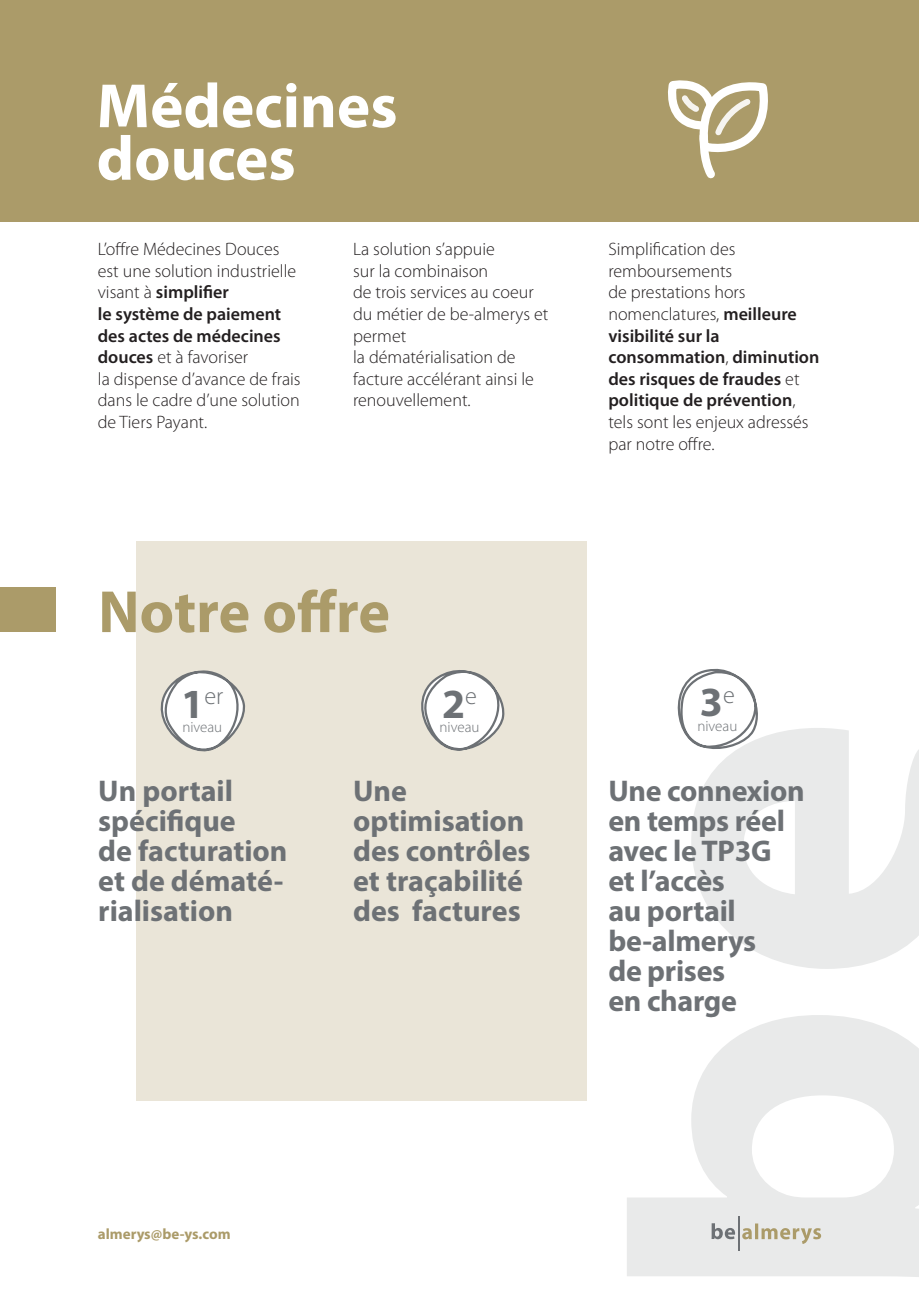
<style>
.page{position:relative;width:919px;height:1289px;background:#fff}
.page>*{position:absolute;margin:0;border:0;box-sizing:border-box;transform-origin:0 0}
.t1{font:700 63px "Myriad Pro";color:#fff}
.t2{font:700 60px "Myriad Pro";color:#ab9b69}
.t3{font:700 41.55px "Myriad Pro";color:#6d7175}
.t4{font:700 30px/30px "Myriad Pro";color:#6d7175}
.t5{font:300 24.3px "Myriad Pro";color:#6d7175}
.t6{font:300 18px/21.6px "Myriad Pro";color:#231f20}
.t7{font:300 15px "Myriad Pro";color:#6d7175}
.t8{font:700 15px "Myriad Pro";color:#ab9b69}
.s1{font-weight:600}
.s2{font-weight:700;font-size:41.55px}
</style>
<div class="page">
<svg style="left:627px;top:728px;width:291px;height:549px;fill:#e9eaea"></svg>
<div style="left:0;top:0;width:918px;height:222px;background:#ab9b69"></div>
<div style="left:136px;top:541px;width:451px;height:559px;background:#eae5d8"></div>
<div style="left:0;top:587px;width:55px;height:45px;background:#ab9b69"></div>
<svg style="left:711px;top:1223px;width:24px;height:16px"></svg>
<hr style="left:738px;top:1216px;width:1px;height:34px;background:#6d7175">
<svg style="left:742px;top:1223px;width:79px;height:20px;background:#d5d1c1"></svg>
<svg style="left:668px;top:80px;width:100px;height:99px"></svg>
<svg style="left:160px;top:670px;width:86px;height:82px"></svg>
<svg style="left:421px;top:670px;width:84px;height:81px"></svg>
<svg style="left:664px;top:668px;width:103px;height:96px"></svg>
<p class="t1" style="left:97px;top:65px;width:302px">Médecines</p>
<p class="t1" style="left:97px;top:117px;width:200px">douces</p>
<p class="t6" style="left:98px;top:238px;width:204px">L’offre Médecines Douces est une solution industrielle visant à <span class="s1">simplifier<br>le système de paiement des actes de médecines douces</span> et à favoriser<br>la dispense d’avance de frais dans le cadre d’une solution de Tiers Payant.</p>
<p class="t6" style="left:353px;top:238px;width:143px">La solution s’appuie</p>
<p class="t6" style="left:353px;top:260px;width:137px">sur la combinaison</p>
<p class="t6" style="left:353px;top:282px;width:182px">de trois services au coeur</p>
<p class="t6" style="left:353px;top:303px;width:197px">du métier de be-almerys et permet</p>
<p class="t6" style="left:353px;top:346px;width:164px">la dématérialisation de</p>
<p class="t6" style="left:353px;top:368px;width:182px">facture accélérant ainsi le renouvellement.</p>
<p class="t2" style="left:98px;top:572px;width:293px">Notre offre</p>
<p class="t5" style="left:181px;top:682px;width:43px"><span class="s2">1</span>er</p>
<p class="t7" style="left:182px;top:719px;width:41px">niveau</p>
<p class="t3" style="left:442px;top:676px;width:36px">2<sup>e</sup></p>
<p class="t7" style="left:439px;top:719px;width:41px">niveau</p>
<p class="t6" style="left:608px;top:238px;width:212px">Simplification des remboursements<br>de prestations hors nomenclatures, <span class="s1">meilleure visibilité sur la consommation</span>, <span class="s1">diminution des risques de fraudes</span> et <span class="s1">politique de prévention</span>, tels sont les enjeux adressés par notre offre.</p>
<p class="t3" style="left:699px;top:675px;width:36px">3<sup>e</sup></p>
<p class="t7" style="left:697px;top:717px;width:41px">niveau</p>
<p class="t4" style="left:98px;top:774px;width:191px">Un portail spécifique<br>de facturation et de dématé&shy;rialisation</p>
<p class="t4" style="left:353px;top:774px;width:179px">Une optimisation des contrôles et traçabilité des factures</p>
<p class="t4" style="left:608px;top:774px;width:198px">Une connexion en temps réel avec le TP3G et l’accès<br>au portail be-almerys<br>de prises<br>en charge</p>
<p class="t8" style="left:98px;top:1224px;width:134px">almerys@be-ys.com</p>
</div>
